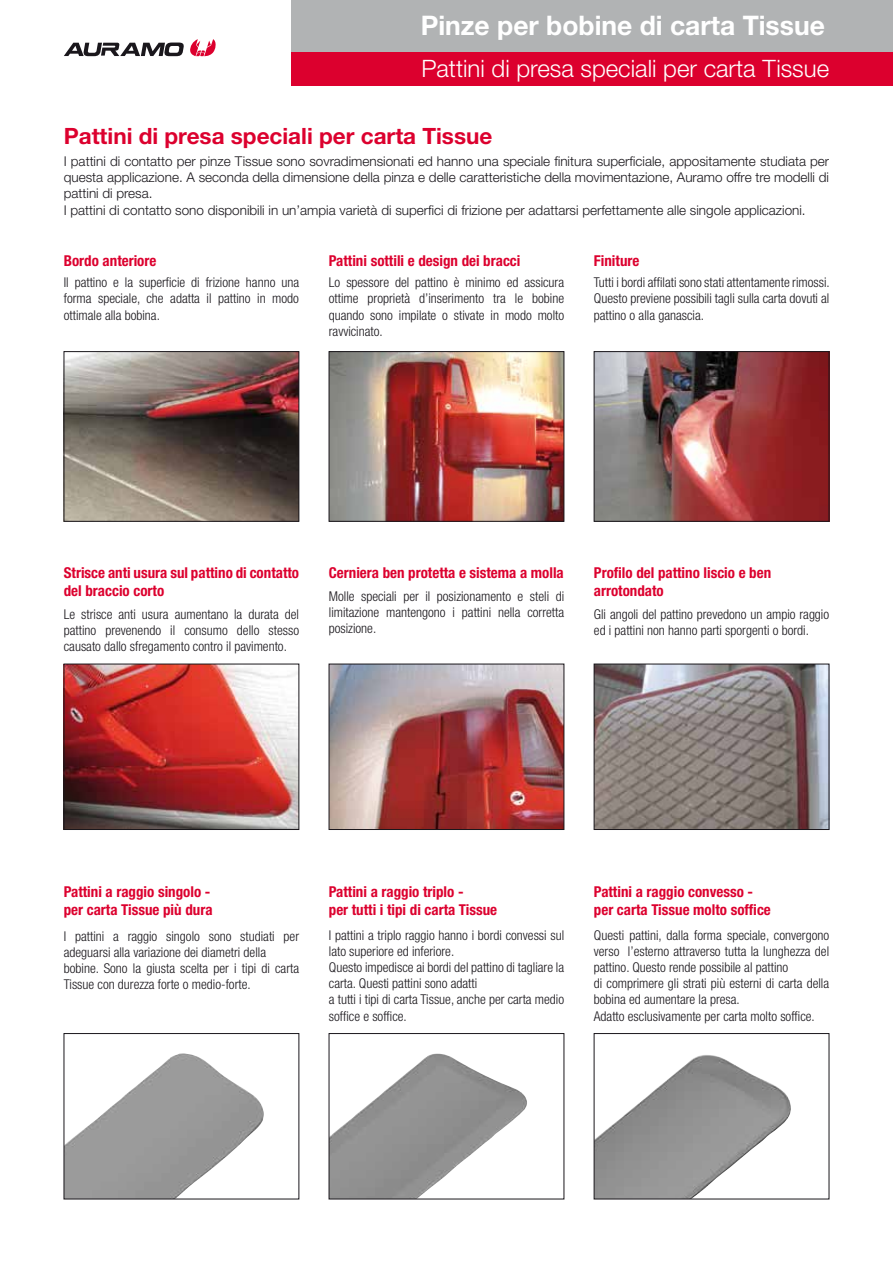
<style>
.page{position:relative;width:893px;height:1263px;background:#fff}
.page>*{position:absolute;margin:0;border:0;box-sizing:border-box;transform-origin:0 0}
.t1{font:700 27px "Helvetica Neue LT Std";color:#fff}
.t2{font:300 24px "Helvetica Neue LT Std";color:#fff}
.t3{font:700 22.5px "Helvetica Neue LT Std";color:#dc002e}
.t4{font:700 condensed 15px/18px "Helvetica Neue LT Std";color:#dc002e}
.t5{font:300 condensed 13.5px/16.2px "Helvetica Neue LT Std";color:#1a171c;text-align:justify}
.t6{font:300 13.5px/16.2px "Helvetica Neue LT Std";color:#1a171c}
</style>
<div class="page">
<div style="left:292px;top:51px;width:601px;height:34px;background:#dc002e"></div>
<div style="left:292px;top:0;width:601px;height:51px;background:#b1b3b4"></div>
<img style="left:66px;top:353px;width:231px;height:166px">
<div style="left:64px;top:351px;width:235px;height:170px;border:1px solid #1a171c"></div>
<img style="left:331px;top:353px;width:231px;height:166px">
<div style="left:329px;top:351px;width:235px;height:170px;border:1px solid #1a171c"></div>
<img style="left:596px;top:353px;width:231px;height:166px">
<div style="left:594px;top:351px;width:235px;height:170px;border:1px solid #1a171c"></div>
<img style="left:66px;top:666px;width:231px;height:162px">
<div style="left:64px;top:664px;width:235px;height:166px;border:1px solid #1a171c"></div>
<img style="left:331px;top:666px;width:231px;height:162px">
<div style="left:329px;top:664px;width:235px;height:166px;border:1px solid #1a171c"></div>
<img style="left:596px;top:666px;width:231px;height:162px">
<div style="left:594px;top:664px;width:235px;height:166px;border:1px solid #1a171c"></div>
<img style="left:66px;top:1053px;width:198px;height:144px">
<div style="left:64px;top:1033px;width:235px;height:166px;border:1px solid #1a171c"></div>
<img style="left:331px;top:1053px;width:196px;height:144px">
<div style="left:329px;top:1033px;width:235px;height:166px;border:1px solid #1a171c"></div>
<img style="left:596px;top:1055px;width:195px;height:142px">
<div style="left:594px;top:1033px;width:235px;height:166px;border:1px solid #1a171c"></div>
<svg style="left:190px;top:39px;width:26px;height:18px"></svg>
<svg style="left:64px;top:43px;width:120px;height:13px"></svg>
<h1 class="t1" style="left:421px;top:9px;width:406px">Pinze per bobine di carta Tissue</h1>
<h2 class="t2" style="left:421px;top:53px;width:409px">Pattini di presa speciali per carta Tissue</h2>
<h3 class="t3" style="left:64px;top:122px;width:430px">Pattini di presa speciali per carta Tissue</h3>
<p class="t6" style="left:64px;top:153px;width:767px">I pattini di contatto per pinze Tissue sono sovradimensionati ed hanno una speciale finitura superficiale, appositamente studiata per questa applicazione. A seconda della dimensione della pinza e delle caratteristiche della movimentazione, Auramo offre tre modelli di pattini di presa.<br>I pattini di contatto sono disponibili in un’ampia varietà di superfici di frizione per adattarsi perfettamente alle singole applicazioni.</p>
<p class="t4" style="left:64px;top:251px;width:94px">Bordo anteriore</p>
<p class="t5" style="left:64px;top:274px;width:237px">Il pattino e la superficie di frizione hanno una forma speciale, che adatta il pattino in modo ottimale alla bobina.</p>
<p class="t4" style="left:329px;top:251px;width:193px">Pattini sottili e design dei bracci</p>
<p class="t5" style="left:329px;top:274px;width:237px">Lo spessore del pattino è minimo ed assicura ottime proprietà d’inserimento tra le bobine quando sono impilate o stivate in modo molto ravvicinato.</p>
<p class="t4" style="left:594px;top:251px;width:47px">Finiture</p>
<p class="t5" style="left:594px;top:274px;width:237px">Tutti i bordi affilati sono stati attentamente rimossi.<br>Questo previene possibili tagli sulla carta dovuti al pattino o alla ganascia.</p>
<p class="t4" style="left:64px;top:564px;width:237px">Strisce anti usura sul pattino di contatto del braccio corto</p>
<p class="t5" style="left:64px;top:606px;width:237px">Le strisce anti usura aumentano la durata del pattino prevenendo il consumo dello stesso causato dallo sfregamento contro il pavimento.</p>
<p class="t4" style="left:329px;top:564px;width:237px">Cerniera ben protetta e sistema a molla</p>
<p class="t5" style="left:329px;top:588px;width:237px">Molle speciali per il posizionamento e steli di limitazione mantengono i pattini nella corretta posizione.</p>
<p class="t4" style="left:594px;top:564px;width:179px">Profilo del pattino liscio e ben arrotondato</p>
<p class="t5" style="left:594px;top:606px;width:237px">Gli angoli del pattino prevedono un ampio raggio ed i pattini non hanno parti sporgenti o bordi.</p>
<p class="t4" style="left:64px;top:882px;width:150px">Pattini a raggio singolo - per carta Tissue più dura</p>
<p class="t5" style="left:64px;top:928px;width:237px;text-align:left">I pattini a raggio singolo sono studiati per adeguarsi alla variazione dei diametri della bobine. Sono la giusta scelta per i tipi di carta Tissue con durezza forte o medio-forte.</p>
<p class="t4" style="left:329px;top:882px;width:170px">Pattini a raggio triplo -<br>per tutti i tipi di carta Tissue</p>
<p class="t5" style="left:329px;top:926px;width:237px;text-align:left">I pattini a triplo raggio hanno i bordi convessi sul lato superiore ed inferiore.<br>Questo impedisce ai bordi del pattino di tagliare la carta. Questi pattini sono adatti<br>a tutti i tipi di carta Tissue, anche per carta medio soffice e soffice.</p>
<p class="t4" style="left:594px;top:882px;width:178px">Pattini a raggio convesso - per carta Tissue molto soffice</p>
<p class="t5" style="left:594px;top:926px;width:237px;text-align:left">Questi pattini, dalla forma speciale, convergono verso l’esterno attraverso tutta la lunghezza del pattino. Questo rende possibile al pattino<br>di comprimere gli strati più esterni di carta della bobina ed aumentare la presa.<br>Adatto esclusivamente per carta molto soffice.</p>
</div>
